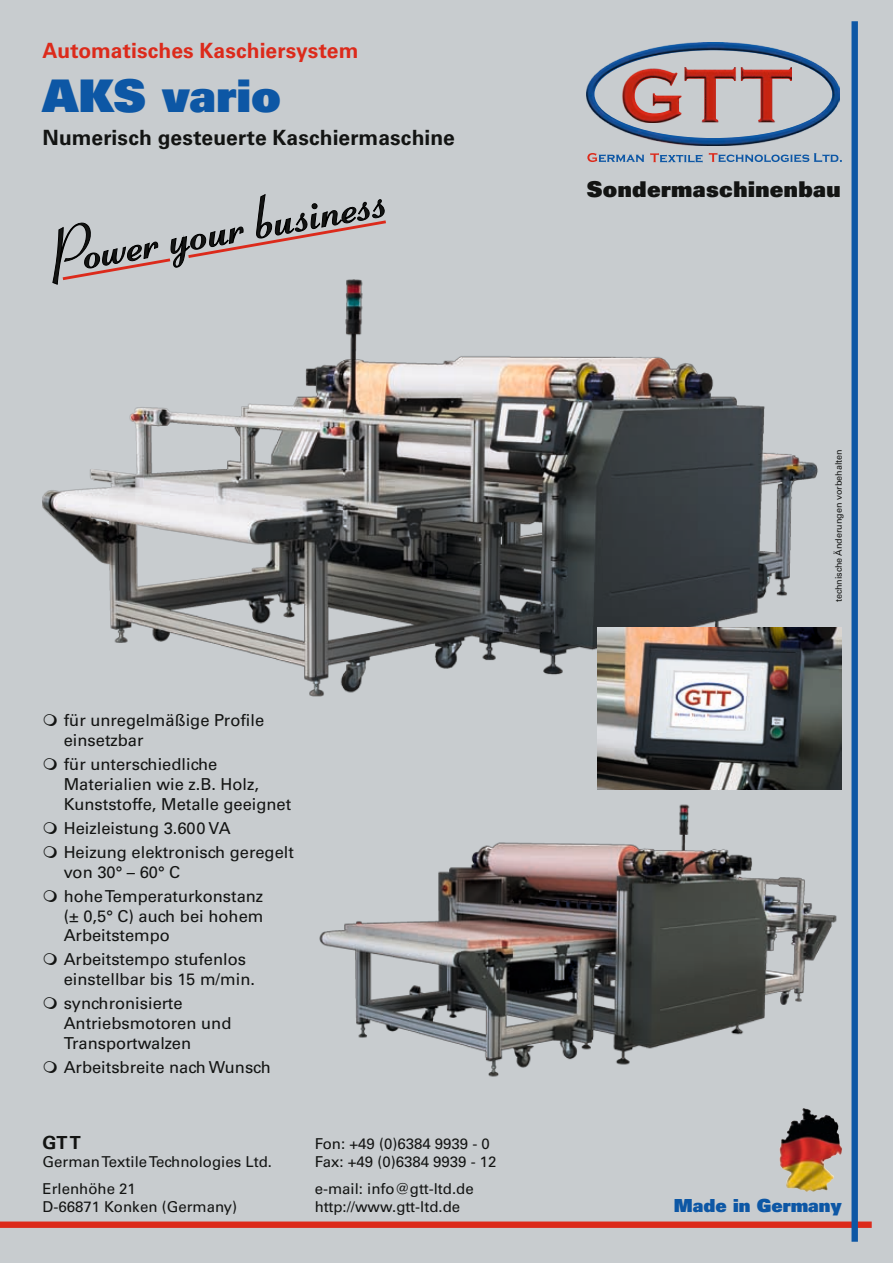
<style>
.page{position:relative;width:893px;height:1263px;background:#c8cccf}
.page>*{position:absolute;margin:0;border:0;box-sizing:border-box;transform-origin:0 0}
.t1{font:45px "Univers LT Std X Black";letter-spacing:.005em;color:#0d57a5}
.t2{font:21.75px "Univers LT Std X Black";letter-spacing:.02em;color:#131413}
.t3{font:700 21px "Univers LT Std";letter-spacing:.005em;color:#131413}
.t4{font:700 21px "Univers LT Std";letter-spacing:.005em;color:#dc2a1b}
.t5{font:18px "Univers LT Std X Black";color:#0d57a5}
.t6{font:700 18px "Univers LT Std";color:#131413}
.t7{font:16.5px/19.8px "Univers LT Std";color:#131413}
.t8{font:15px/18px "Univers LT Std";color:#131413}
.t9{font:9px "Univers LT Std";color:#131413}
</style>
<div class="page">
<img style="left:587px;top:43px;width:253px;height:103px">
<svg style="left:587px;top:153px;width:57px;height:9px"></svg>
<svg style="left:650px;top:153px;width:53px;height:10px"></svg>
<svg style="left:709px;top:153px;width:133px;height:9px"></svg>
<div style="left:0;top:1221px;width:872px;height:7px;background:#dc2a1b"></div>
<div style="left:851px;top:21px;width:7px;height:1221px;background:#0d57a5"></div>
<img style="left:43px;top:285px;width:775px;height:412px">
<img style="left:779px;top:1108px;width:51px;height:84px">
<svg style="left:52px;top:194px;width:334px;height:91px"></svg>
<img style="left:597px;top:627px;width:245px;height:163px">
<img style="left:319px;top:804px;width:518px;height:273px">
<p class="t4" style="left:43px;top:38px;width:318px">Automatisches Kaschiersystem</p>
<h1 class="t1" style="left:43px;top:66px;width:240px">AKS vario</h1>
<p class="t3" style="left:43px;top:126px;width:414px">Numerisch gesteuerte Kaschiermaschine</p>
<h2 class="t2" style="left:587px;top:175px;width:255px">Sondermaschinenbau</h2>
<p class="t7" style="left:64px;top:711px;width:202px">für unregelmäßige Profile einsetzbar</p>
<p class="t7" style="left:64px;top:754px;width:229px">für unterschiedliche<br>Materialien wie z.B. Holz,<br>Kunststoffe, Metalle geeignet</p>
<p class="t7" style="left:64px;top:816px;width:232px;line-height:24px">Heizleistung 3.600 VA<br>Heizung elektronisch geregelt</p>
<p class="t7" style="left:64px;top:860px;width:201px;line-height:24px">von 30° – 60° C<br>hohe Temperaturkonstanz</p>
<p class="t7" style="left:64px;top:906px;width:201px">(± 0,5° C) auch bei hohem<br>Arbeitstempo</p>
<p class="t7" style="left:64px;top:950px;width:193px">Arbeitstempo stufenlos einstellbar bis 15 m/min.</p>
<p class="t7" style="left:64px;top:994px;width:169px">synchronisierte<br>Antriebsmotoren und<br>Transportwalzen</p>
<p class="t7" style="left:64px;top:1057px;width:209px">Arbeitsbreite nach Wunsch</p>
<p class="t6" style="left:43px;top:1132px;width:40px">GT T</p>
<p class="t8" style="left:43px;top:1149px;width:231px;line-height:26.5px">German Textile Technologies Ltd.<br>Erlenhöhe 21</p>
<p class="t8" style="left:43px;top:1198px;width:196px">D-66871 Konken (Germany)</p>
<p class="t8" style="left:315px;top:1135px;width:183px">Fon: +49 (0)6384 9939 - 0<br>Fax: +49 (0)6384 9939 - 12</p>
<p class="t8" style="left:315px;top:1180px;width:161px">e-mail: info@gtt-ltd.de http://www.gtt-ltd.de</p>
<p class="t9" style="left:833px;top:602px;width:155px;rotate:-90deg">technische Änderungen vorbehalten</p>
<p class="t5" style="left:674px;top:1194px;width:170px">Made in Germany</p>
</div>
